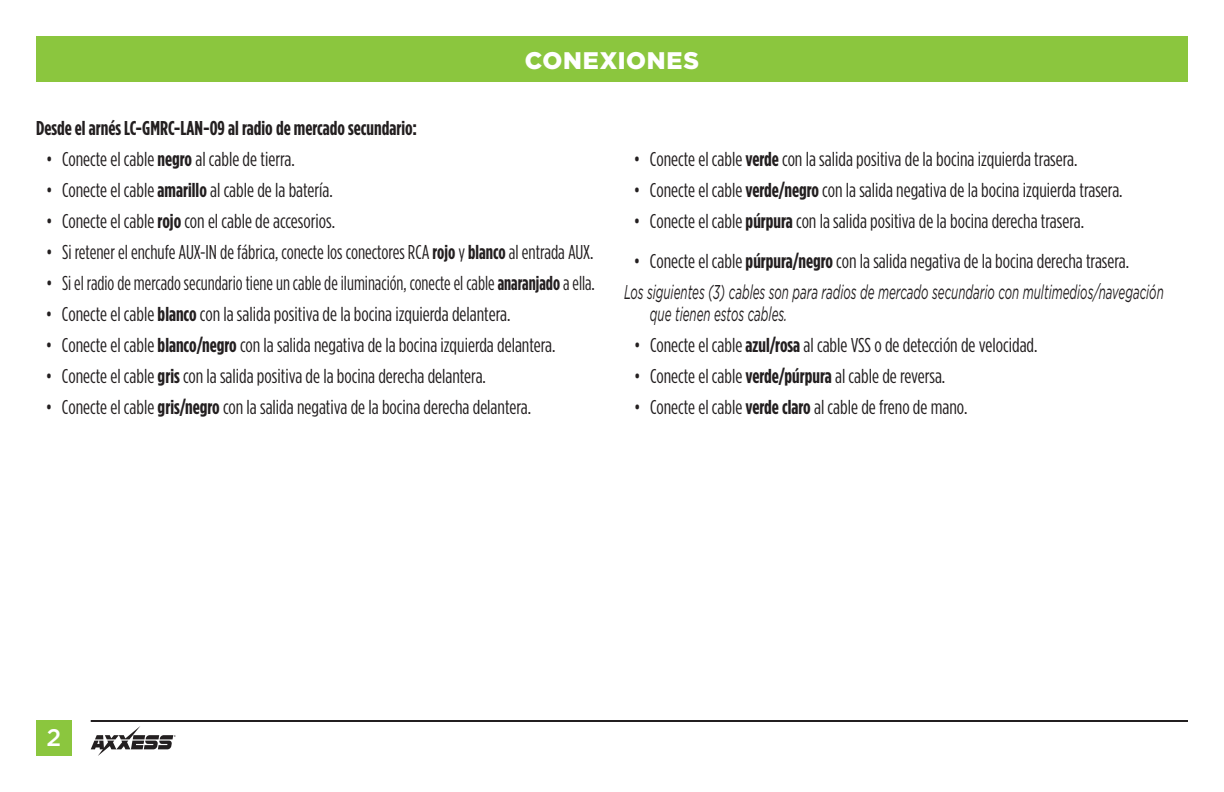
<style>
.page{position:relative;width:1224px;height:792px;background:#fff}
.page>*{position:absolute;margin:0;border:0;box-sizing:border-box;transform-origin:0 0}
.t1{font:900 24px "Gotham";letter-spacing:.03em;color:#fff}
.t2{font:500 24px "Gotham";color:#fff}
.t3{font:20px "Gotham Condensed";color:#231f20}
.t4{font:italic 20px/22px "Gotham";color:#231f20;scale:.58 1}
.t5{font:700 20px "Gotham Condensed";color:#231f20}
.s1{font-weight:700}
</style>
<div class="page">
<div style="left:36px;top:36px;width:1152px;height:45px;background:#8bc63e"></div>
<div style="left:36px;top:720px;width:36px;height:36px;background:#8bc63e"></div>
<hr style="left:91px;top:720px;width:1097px;height:2px;background:#231f20">
<svg style="left:91px;top:726px;width:85px;height:30px"></svg>
<p class="t1" style="left:525px;top:46px;width:176px">CONEXIONES</p>
<p class="t5" style="left:36px;top:117px;width:383px">Desde el arnés LC-GMRC-LAN-09 al radio de mercado secundario:</p>
<p class="t3" style="left:46px;top:148px;width:250px">• Conecte el cable <span class="s1">negro</span> al cable de tierra.</p>
<p class="t3" style="left:46px;top:179px;width:288px">• Conecte el cable <span class="s1">amarillo</span> al cable de la batería.</p>
<p class="t3" style="left:46px;top:210px;width:291px">• Conecte el cable <span class="s1">rojo</span> con el cable de accesorios.</p>
<p class="t3" style="left:46px;top:241px;width:549px">• Si retener el enchufe AUX-IN de fábrica, conecte los conectores RCA <span class="s1">rojo</span> y <span class="s1">blanco</span> al entrada AUX.</p>
<p class="t3" style="left:46px;top:272px;width:551px">• Si el radio de mercado secundario tiene un cable de iluminación, conecte el cable <span class="s1">anaranjado</span> a ella.</p>
<p class="t3" style="left:46px;top:303px;width:466px">• Conecte el cable <span class="s1">blanco</span> con la salida positiva de la bocina izquierda delantera.</p>
<p class="t3" style="left:46px;top:334px;width:511px">• Conecte el cable <span class="s1">blanco/negro</span> con la salida negativa de la bocina izquierda delantera.</p>
<p class="t3" style="left:46px;top:365px;width:442px">• Conecte el cable <span class="s1">gris</span> con la salida positiva de la bocina derecha delantera.</p>
<p class="t3" style="left:46px;top:396px;width:487px">• Conecte el cable <span class="s1">gris/negro</span> con la salida negativa de la bocina derecha delantera.</p>
<p class="t3" style="left:634px;top:148px;width:445px">• Conecte el cable <span class="s1">verde</span> con la salida positiva de la bocina izquierda trasera.</p>
<p class="t3" style="left:634px;top:179px;width:490px">• Conecte el cable <span class="s1">verde/negro</span> con la salida negativa de la bocina izquierda trasera.</p>
<p class="t3" style="left:634px;top:210px;width:452px">• Conecte el cable <span class="s1">púrpura</span> con la salida positiva de la bocina derecha trasera.</p>
<p class="t3" style="left:634px;top:250px;width:497px">• Conecte el cable <span class="s1">púrpura/negro</span> con la salida negativa de la bocina derecha trasera.</p>
<p class="t4" style="left:650px;top:281px;width:887px;text-indent:-26px">Los siguientes (3) cables son para radios de mercado secundario con multimedios/navegación que tienen estos cables.</p>
<p class="t3" style="left:634px;top:334px;width:405px">• Conecte el cable <span class="s1">azul/rosa</span> al cable VSS o de detección de velocidad.</p>
<p class="t3" style="left:634px;top:365px;width:313px">• Conecte el cable <span class="s1">verde/púrpura</span> al cable de reversa.</p>
<p class="t3" style="left:634px;top:396px;width:335px">• Conecte el cable <span class="s1">verde claro</span> al cable de freno de mano.</p>
<p class="t2" style="left:47px;top:724px;width:16px">2</p>
</div>
